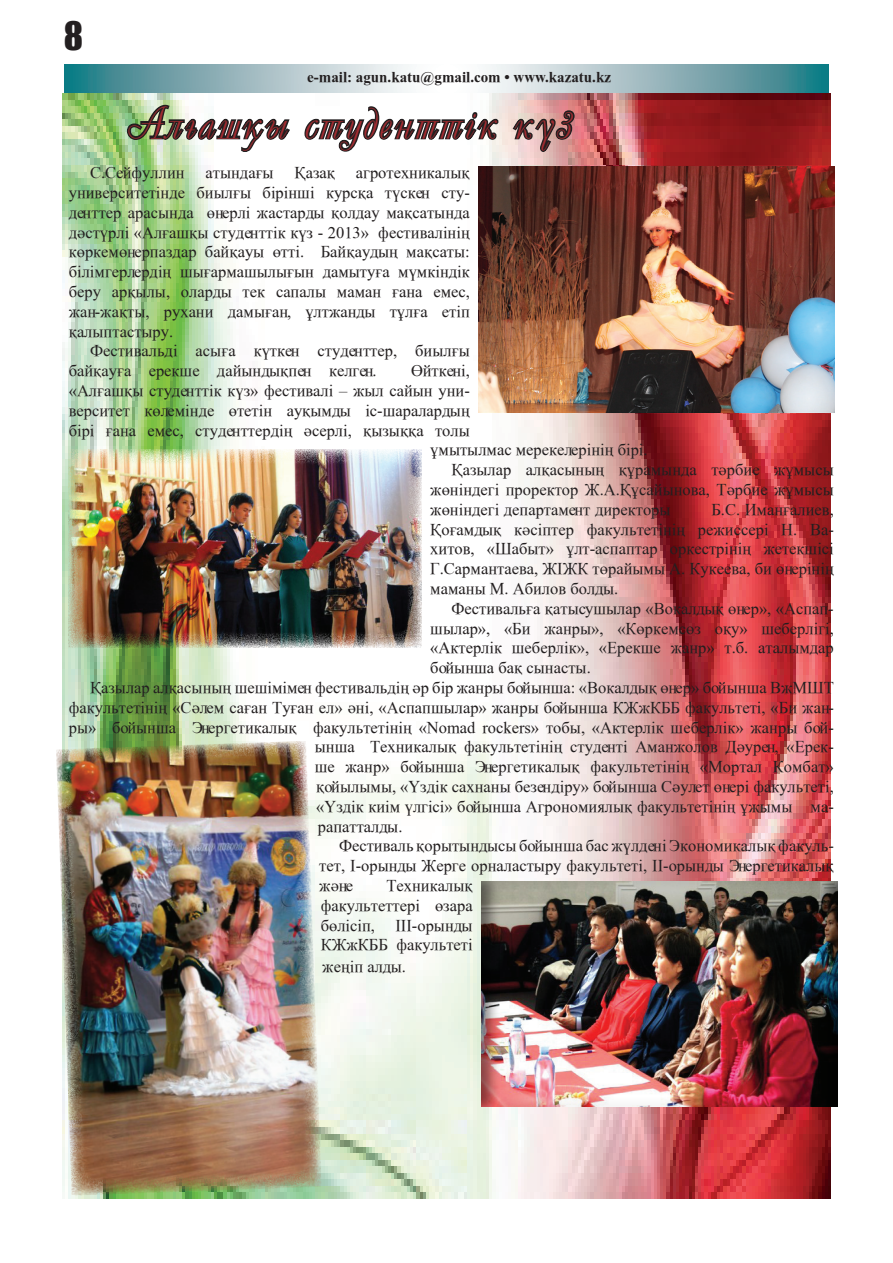
<style>
.page{position:relative;width:893px;height:1263px;background:#fff}
.page>*{position:absolute;margin:0;border:0;box-sizing:border-box;transform-origin:0 0}
.t1{font:45px "KZ Decor";letter-spacing:.075em;color:#a22c31}
.t2{font:36px "Impact";color:#231f20}
.t3{font:16.5px/19.8px "Times New Roman KZ";color:#231f20;text-align:justify}
.t4{font:15px "Times New Roman KZ Bold";color:#231f20}
</style>
<div class="page">
<svg style="left:65px;top:65px;width:763px;height:28px"></svg>
<img style="left:62px;top:93px;width:769px;height:1106px">
<svg style="left:125px;top:75px;width:167px;height:116px"></svg>
<svg style="left:303px;top:100px;width:197px;height:54px"></svg>
<svg style="left:510px;top:109px;width:67px;height:45px"></svg>
<img style="left:478px;top:167px;width:356px;height:245px">
<div style="left:481px;top:880px;width:357px;height:228px;background:#231f20;opacity:.5"></div>
<img style="left:69px;top:449px;width:353px;height:199px">
<img style="left:56px;top:741px;width:266px;height:455px">
<h2 class="t2" style="left:64px;top:8px;width:21px">8</h2>
<p class="t4" style="left:307px;top:67px;width:305px">e-mail: agun.katu@gmail.com • www.kazatu.kz</p>
<h1 class="t1" style="left:130px;top:95px;width:443px">Алғашқы студенттік күз</h1>
<p class="t3" style="left:90px;top:162px;width:96px">С.Сейфуллин</p>
<p class="t3" style="left:205px;top:162px;width:70px">атындағы</p>
<p class="t3" style="left:295px;top:162px;width:42px">Қазақ</p>
<p class="t3" style="left:69px;top:162px;width:403px;text-indent:287px">агротехникалық университетінде биылғы бірінші курсқа түскен сту&shy;денттер арасында өнерлі жастарды қолдау мақсатында дәстүрлі «Алғашқы студенттік күз - 2013» фестивалінің көркемөнерпаздар байқауы өтті. Байқаудың мақсаты: білімгерлердің шығармашылығын дамытуға мүмкіндік беру арқылы, оларды тек сапалы маман ғана емес, жан-жақты, рухани дамыған, ұлтжанды тұлға етіп қалыптастыру.</p>
<p class="t3" style="left:69px;top:341px;width:403px;text-indent:21px">Фестивальді асыға күткен студенттер, биылғы байқауға ерекше дайындықпен келген.</p>
<p class="t3" style="left:411px;top:360px;width:60px">Өйткені,</p>
<p class="t3" style="left:69px;top:380px;width:403px">«Алғашқы студенттік күз» фестивалі – жыл сайын уни-</p>
<p class="t3" style="left:69px;top:400px;width:403px">верситет көлемінде өтетін ауқымды іс-шаралардың</p>
<p class="t3" style="left:69px;top:420px;width:403px">бірі ғана емес, студенттердің әсерлі, қызыққа толы</p>
<p class="t3" style="left:430px;top:440px;width:219px">ұмытылмас мерекелерінің бірі.</p>
<p class="t3" style="left:452px;top:459px;width:384px">Қазылар алқасының құрамында тәрбие жұмысы</p>
<p class="t3" style="left:430px;top:479px;width:405px">жөніндегі проректор Ж.А.Құсайынова, Тәрбие жұмысы</p>
<p class="t3" style="left:430px;top:499px;width:242px">жөніндегі департамент директоры</p>
<p class="t3" style="left:430px;top:499px;width:405px;text-indent:281px">Б.С. Иманғалиев, Қоғамдық кәсіптер факультетінің режиссері Н. Ва&shy;хитов, «Шабыт» ұлт-аспаптар оркестрінің жетекшісі Г.Сармантаева, ЖІЖК төрайымы А. Кукеева, би өнерінің маманы М. Абилов болды.</p>
<p class="t3" style="left:452px;top:598px;width:384px">Фестивальға қатысушылар «Вокалдық өнер», «Аспап-</p>
<p class="t3" style="left:430px;top:618px;width:405px">шылар», «Би жанры», «Көркемсөз оқу» шеберлігі,</p>
<p class="t3" style="left:430px;top:638px;width:405px">«Актерлік шеберлік», «Ерекше жанр» т.б. аталымдар</p>
<p class="t3" style="left:430px;top:657px;width:162px">бойынша бақ сынасты.</p>
<p class="t3" style="left:90px;top:677px;width:745px">Қазылар алқасының шешімімен фестивальдің әр бір жанры бойынша: «Вокалдық өнер» бойынша ВжМШТ</p>
<p class="t3" style="left:69px;top:697px;width:767px">факультетінің «Сәлем саған Туған ел» әні, «Аспапшылар» жанры бойынша КЖжКББ факультеті, «Би жан-</p>
<p class="t3" style="left:69px;top:717px;width:766px">ры» бойынша Энергетикалық факультетінің «Nomad rockers» тобы, «Актерлік шеберлік» жанры бой-</p>
<p class="t3" style="left:315px;top:737px;width:521px">ынша Техникалық факультетінің студенті Аманжолов Дәурен, «Ерек-</p>
<p class="t3" style="left:315px;top:756px;width:520px">ше жанр» бойынша Энергетикалық факультетінің «Мортал Комбат»</p>
<p class="t3" style="left:316px;top:776px;width:519px">қойылымы, «Үздік сахнаны безендіру» бойынша Сәулет өнері факультеті,</p>
<p class="t3" style="left:316px;top:796px;width:519px">«Үздік киім үлгісі» бойынша Агрономиялық факультетінің ұжымы ма-</p>
<p class="t3" style="left:318px;top:816px;width:86px">рапатталды.</p>
<p class="t3" style="left:339px;top:836px;width:496px">Фестиваль қорытындысы бойынша бас жүлдені Экономикалық факуль-</p>
<p class="t3" style="left:319px;top:855px;width:516px">тет, І-орынды Жерге орналастыру факультеті, ІІ-орынды Энергетикалық</p>
<p class="t3" style="left:319px;top:875px;width:36px">және</p>
<p class="t3" style="left:321px;top:875px;width:153px;text-indent:66px">Техникалық факультеттері өзара бөлісіп, ІІІ-орынды КЖжКББ факультеті</p>
<p class="t3" style="left:322px;top:956px;width:85px">жеңіп алды.</p>
</div>
